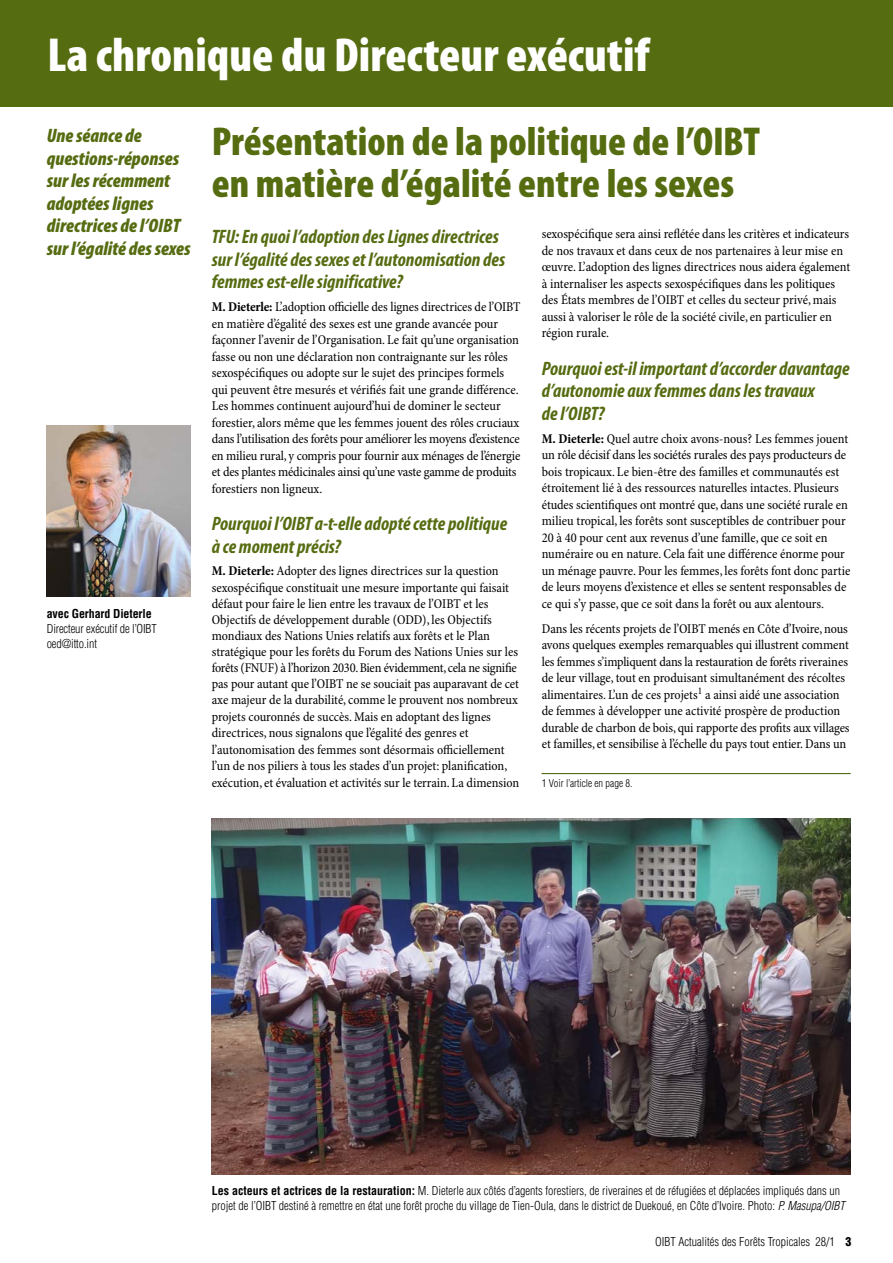
<style>
.page{position:relative;width:893px;height:1263px;background:#fff}
.page>*{position:absolute;margin:0;border:0;box-sizing:border-box;transform-origin:0 0}
.t1{font:900 condensed 48px "Myriad Pro";color:#fff}
.t2{font:900 condensed 40.5px/42px "Myriad Pro";color:#566c11}
.t3{font:italic 700 condensed 19.5px/22.5px "Myriad Pro";color:#566c11}
.t4{font:italic 900 condensed 19.5px/22.5px "Myriad Pro";color:#566c11}
.t5{font:condensed 13.5px/16.5px "Minion Pro";letter-spacing:-.005em;color:#000}
.t6{font:300 condensed 12px/15px "Helvetica";color:#000}
.t7{font:700 condensed 12px "Helvetica";letter-spacing:-.01em;color:#000}
.t8{font:300 condensed 10.5px "Helvetica";color:#000}
.s1{font-weight:700}
.s2{font-style:italic}
.s3{font-weight:900}
</style>
<div class="page">
<img style="left:212px;top:819px;width:638px;height:355px">
<div style="left:0;top:0;width:893px;height:106px;background:#566c11"></div>
<hr style="left:542px;top:773px;width:308px;height:1px;background:#566c11">
<img style="left:47px;top:425px;width:143px;height:172px">
<h1 class="t1" style="left:48px;top:24px;width:604px">La chronique du Directeur exécutif</h1>
<h3 class="t4" style="left:47px;top:124px;width:145px">Une séance de questions-réponses sur les récemment adoptées lignes directrices de l’OIBT sur l’égalité des sexes</h3>
<p class="t7" style="left:47px;top:606px;width:106px">avec Gerhard Dieterle</p>
<p class="t6" style="left:47px;top:621px;width:111px">Directeur exécutif de l’OIBT oed@itto.int</p>
<h2 class="t2" style="left:212px;top:120px;width:550px">Présentation de la politique de l’OIBT en matière d’égalité entre les sexes</h2>
<h3 class="t3" style="left:212px;top:225px;width:295px">TFU: En quoi l’adoption des Lignes directrices sur l’égalité des sexes et l’autonomisation des femmes est-elle significative?</h3>
<p class="t5" style="left:212px;top:299px;width:310px"><span class="s1">M. Dieterle:</span> L’adoption officielle des lignes directrices de l’OIBT en matière d’égalité des sexes est une grande avancée pour façonner l’avenir de l’Organisation. Le fait qu’une organisation fasse ou non une déclaration non contraignante sur les rôles sexospécifiques ou adopte sur le sujet des principes formels qui peuvent être mesurés et vérifiés fait une grande différence.<br>Les hommes continuent aujourd’hui de dominer le secteur forestier, alors même que les femmes jouent des rôles cruciaux dans l’utilisation des forêts pour améliorer les moyens d’existence en milieu rural, y compris pour fournir aux ménages de l’énergie et des plantes médicinales ainsi qu’une vaste gamme de produits forestiers non ligneux.</p>
<h3 class="t3" style="left:212px;top:512px;width:297px">Pourquoi l’OIBT a-t-elle adopté cette politique à ce moment précis?</h3>
<p class="t5" style="left:212px;top:564px;width:309px"><span class="s1">M. Dieterle:</span> Adopter des lignes directrices sur la question sexospécifique constituait une mesure importante qui faisait défaut pour faire le lien entre les travaux de l’OIBT et les Objectifs de développement durable (ODD), les Objectifs mondiaux des Nations Unies relatifs aux forêts et le Plan stratégique pour les forêts du Forum des Nations Unies sur les forêts (FNUF) à l’horizon 2030. Bien évidemment, cela ne signifie pas pour autant que l’OIBT ne se souciait pas auparavant de cet axe majeur de la durabilité, comme le prouvent nos nombreux projets couronnés de succès. Mais en adoptant des lignes directrices, nous signalons que l’égalité des genres et l’autonomisation des femmes sont désormais officiellement l’un de nos piliers à tous les stades d’un projet: planification, exécution, et évaluation et activités sur le terrain. La dimension</p>
<p class="t5" style="left:542px;top:226px;width:310px">sexospécifique sera ainsi reflétée dans les critères et indicateurs de nos travaux et dans ceux de nos partenaires à leur mise en œuvre. L’adoption des lignes directrices nous aidera également à internaliser les aspects sexospécifiques dans les politiques des États membres de l’OIBT et celles du secteur privé, mais aussi à valoriser le rôle de la société civile, en particulier en région rurale.</p>
<h3 class="t3" style="left:542px;top:357px;width:309px">Pourquoi est-il important d’accorder davantage d’autonomie aux femmes dans les travaux<br>de l’OIBT?</h3>
<p class="t5" style="left:542px;top:431px;width:310px"><span class="s1">M. Dieterle:</span> Quel autre choix avons-nous? Les femmes jouent un rôle décisif dans les sociétés rurales des pays producteurs de bois tropicaux. Le bien-être des familles et communautés est étroitement lié à des ressources naturelles intactes. Plusieurs études scientifiques ont montré que, dans une société rurale en milieu tropical, les forêts sont susceptibles de contribuer pour 20 à 40 pour cent aux revenus d’une famille, que ce soit en numéraire ou en nature. Cela fait une différence énorme pour un ménage pauvre. Pour les femmes, les forêts font donc partie de leurs moyens d’existence et elles se sentent responsables de ce qui s’y passe, que ce soit dans la forêt ou aux alentours.</p>
<p class="t5" style="left:542px;top:621px;width:309px">Dans les récents projets de l’OIBT menés en Côte d’Ivoire, nous avons quelques exemples remarquables qui illustrent comment les femmes s’impliquent dans la restauration de forêts riveraines de leur village, tout en produisant simultanément des récoltes alimentaires. L’un de ces projets<sup>1</sup> a ainsi aidé une association de femmes à développer une activité prospère de production durable de charbon de bois, qui rapporte des profits aux villages et familles, et sensibilise à l’échelle du pays tout entier. Dans un</p>
<p class="t8" style="left:542px;top:777px;width:92px">1 Voir l’article en page 8.</p>
<p class="t6" style="left:212px;top:1183px;width:635px"><span class="s1">Les acteurs et actrices de la restauration:</span> M. Dieterle aux côtés d’agents forestiers, de riveraines et de réfugiées et déplacées impliqués dans un projet de l’OIBT destiné à remettre en état une forêt proche du village de Tien-Oula, dans le district de Duekoué, en Côte d’Ivoire. Photo: <span class="s2">P. Masupa/OIBT</span></p>
<p class="t6" style="left:655px;top:1234px;width:198px">OIBT Actualités des Forêts Tropicales 28/1 <span class="s3">3</span></p>
</div>
